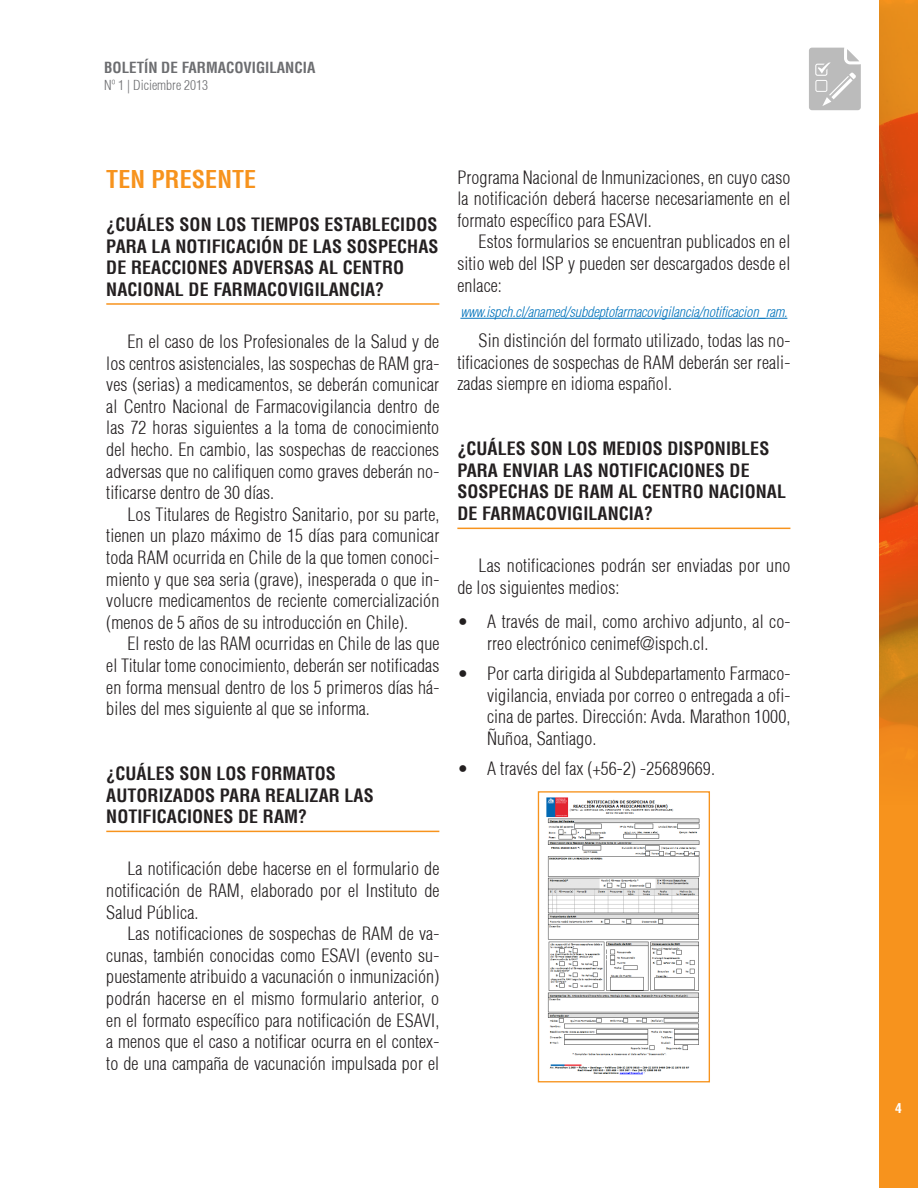
<style>
.page{position:relative;width:918px;height:1188px;background:#fff}
.page>*{position:absolute;margin:0;border:0;box-sizing:border-box;transform-origin:0 0}
.Titutlo_texto_01{font:700 condensed 24px "Helvetica";letter-spacing:.005em;color:#f7931d}
.texto_normal_01{font:300 condensed 18px/21.6px "Helvetica";letter-spacing:.005em;color:#231f20;text-align:justify}
.Titutlo_texto_01-2{font:700 condensed 18px/21.6px "Helvetica";letter-spacing:.005em;color:#231f20}
.texto_normal_numerad{font:300 condensed 18px/21.6px "Helvetica";letter-spacing:.005em;color:#231f20}
.t1{font:700 condensed 15px "Helvetica";color:#6c6d70}
.texto_normal_01-2{font:italic 300 condensed 14.25px "Helvetica";letter-spacing:-.01em;color:#0073bc}
.t2{font:300 condensed 13.5px "Helvetica";color:#6c6d70}
.t3{font:700 condensed 13.5px "Helvetica";color:#fff}
</style>
<div class="page">
<svg style="left:809px;top:48px;width:52px;height:62px"></svg>
<div style="left:879px;top:0;width:39px;height:1188px;background:#f7931d"></div>
<img style="left:879px;top:3px;width:39px;height:490px">
<svg style="left:879px;top:493px;width:39px;height:251px"></svg>
<hr style="left:106px;top:303px;width:333px;height:2px;background:#f7931d">
<hr style="left:106px;top:831px;width:333px;height:1px;background:#f7931d">
<hr style="left:460px;top:318px;width:327px;height:1px;background:#0073bc">
<hr style="left:457px;top:528px;width:333px;height:1px;background:#f7931d">
<img style="left:546px;top:797px;width:154px;height:278px">
<div style="left:538px;top:791px;width:172px;height:291px;border:1px solid #f7931d"></div>
<p class="t1" style="left:104px;top:58px;width:213px">BOLETÍN DE FARMACOVIGILANCIA</p>
<p class="t2" style="left:104px;top:76px;width:106px">Nº 1 | Diciembre 2013</p>
<p class="Titutlo_texto_01" style="left:106px;top:164px;width:152px">TEN PRESENTE</p>
<p class="Titutlo_texto_01-2" style="left:106px;top:213px;width:334px">¿CUÁLES SON LOS TIEMPOS ESTABLECIDOS PARA LA NOTIFICACIÓN DE LAS SOSPECHAS DE REACCIONES ADVERSAS AL CENTRO NACIONAL DE FARMACOVIGILANCIA?</p>
<p class="texto_normal_01" style="left:106px;top:331px;width:335px;text-indent:21px">En el caso de los Profesionales de la Salud y de los centros asistenciales, las sospechas de RAM gra&shy;ves (serias) a medicamentos, se deberán comunicar al Centro Nacional de Farmacovigilancia dentro de las 72 horas siguientes a la toma de conocimiento del hecho. En cambio, las sospechas de reacciones adversas que no califiquen como graves deberán no&shy;tificarse dentro de 30 días.</p>
<p class="texto_normal_01" style="left:106px;top:503px;width:335px;text-indent:21px">Los Titulares de Registro Sanitario, por su parte, tienen un plazo máximo de 15 días para comunicar toda RAM ocurrida en Chile de la que tomen conoci&shy;miento y que sea seria (grave), inesperada o que in&shy;volucre medicamentos de reciente comercialización (menos de 5 años de su introducción en Chile).</p>
<p class="texto_normal_01" style="left:106px;top:633px;width:335px;text-indent:21px">El resto de las RAM ocurridas en Chile de las que el Titular tome conocimiento, deberán ser notificadas en forma mensual dentro de los 5 primeros días há&shy;biles del mes siguiente al que se informa.</p>
<p class="Titutlo_texto_01-2" style="left:106px;top:762px;width:269px">¿CUÁLES SON LOS FORMATOS<br>AUTORIZADOS PARA REALIZAR LAS<br>NOTIFICACIONES DE RAM?</p>
<p class="texto_normal_01" style="left:106px;top:858px;width:335px;text-indent:21px">La notificación debe hacerse en el formulario de notificación de RAM, elaborado por el Instituto de Salud Pública.</p>
<p class="texto_normal_01" style="left:106px;top:923px;width:335px;text-indent:21px">Las notificaciones de sospechas de RAM de va&shy;cunas, también conocidas como ESAVI (evento su&shy;puestamente atribuido a vacunación o inmunización) podrán hacerse en el mismo formulario anterior, o en el formato específico para notificación de ESAVI, a menos que el caso a notificar ocurra en el contex&shy;to de una campaña de vacunación impulsada por el</p>
<p class="texto_normal_01" style="left:457px;top:166px;width:335px">Programa Nacional de Inmunizaciones, en cuyo caso la notificación deberá hacerse necesariamente en el formato específico para ESAVI.</p>
<p class="texto_normal_01" style="left:457px;top:231px;width:335px;text-indent:21px">Estos formularios se encuentran publicados en el sitio web del ISP y pueden ser descargados desde el enlace:</p>
<p class="texto_normal_01-2" style="left:460px;top:303px;width:329px">www.ispch.cl/anamed/subdeptofarmacovigilancia/notificacion_ram.</p>
<p class="texto_normal_01" style="left:457px;top:330px;width:335px;text-indent:21px">Sin distinción del formato utilizado, todas las no&shy;tificaciones de sospechas de RAM deberán ser reali&shy;zadas siempre en idioma español.</p>
<p class="Titutlo_texto_01-2" style="left:457px;top:438px;width:330px">¿CUÁLES SON LOS MEDIOS DISPONIBLES<br>PARA ENVIAR LAS NOTIFICACIONES DE<br>SOSPECHAS DE RAM AL CENTRO NACIONAL<br>DE FARMACOVIGILANCIA?</p>
<p class="texto_normal_01" style="left:457px;top:555px;width:335px;text-indent:21px">Las notificaciones podrán ser enviadas por uno de los siguientes medios:</p>
<p class="texto_normal_numerad" style="left:487px;top:611px;width:305px;text-indent:-30px">• A través de mail, como archivo adjunto, al co&shy;rreo electrónico cenimef@ispch.cl.</p>
<p class="texto_normal_numerad" style="left:487px;top:663px;width:305px;text-align:justify;text-indent:-30px">• Por carta dirigida al Subdepartamento Farmaco&shy;vigilancia, enviada por correo o entregada a ofi&shy;cina de partes. Dirección: Avda. Marathon 1000, Ñuñoa, Santiago.</p>
<p class="texto_normal_numerad" style="left:457px;top:757px;width:259px">• A través del fax (+56-2) -25689669.</p>
<p class="t3" style="left:895px;top:1100px;width:8px">4</p>
</div>
